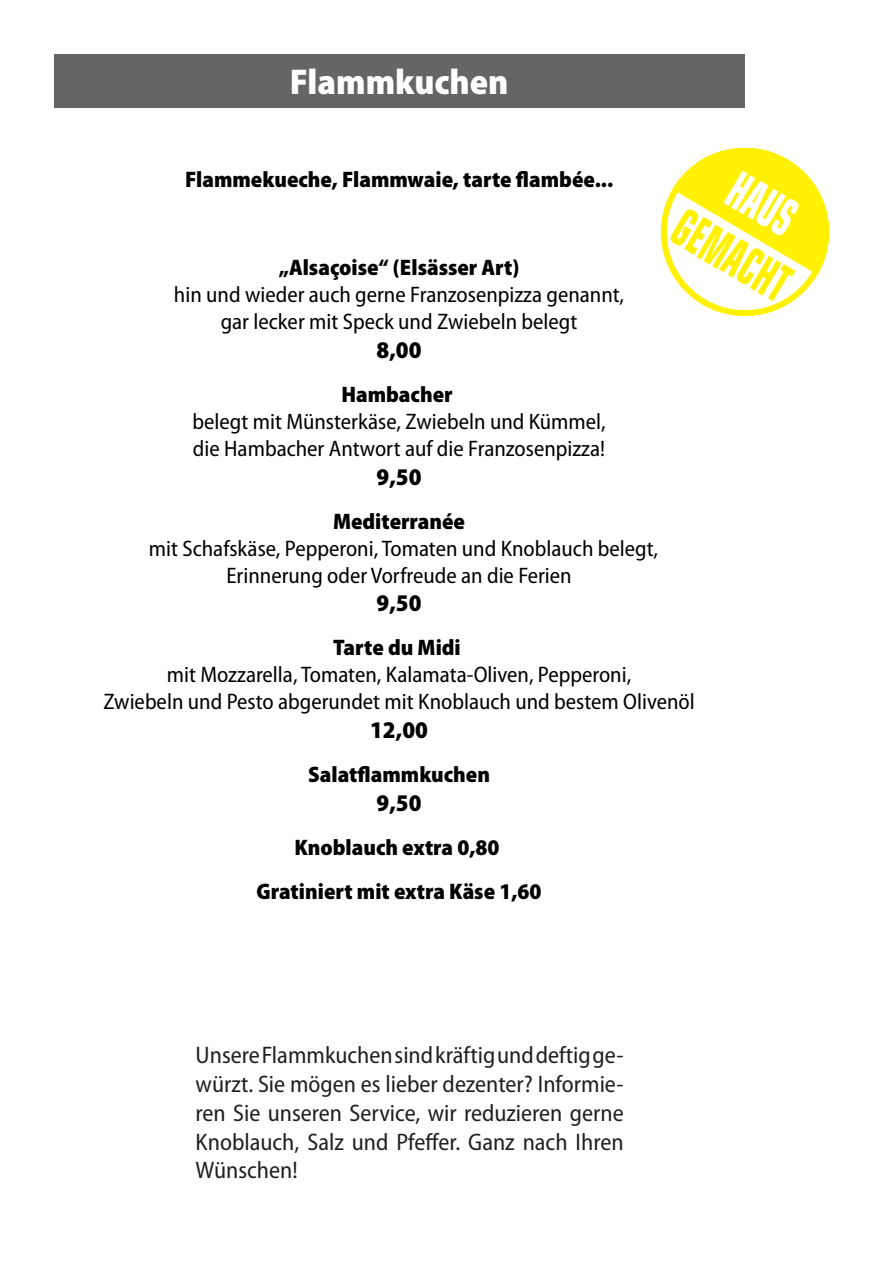
<style>
.page{position:relative;width:893px;height:1263px;background:#fff}
.page>*{position:absolute;margin:0;border:0;box-sizing:border-box;transform-origin:0 0}
.t1{font:700 condensed 51.6px "Eurostile LT Std";color:#fff101;scale:.66 1}
.t2{font:700 condensed 51.6px "Eurostile LT Std";color:#fff;scale:.66 1}
.t3{font:900 semi-condensed 36px "Myriad Pro";color:#fff}
.t4{font:semi-condensed 24px/28.8px "Myriad Pro";color:#231f20;text-align:justify}
.t5{font:900 semi-condensed 24px "Myriad Pro";color:#000}
.t6{font:semi-condensed 22.5px/27px "Myriad Pro";color:#000;text-align:center}
.t7{font:900 semi-condensed 22.5px/44px "Myriad Pro";color:#000;text-align:center}
</style>
<div class="page">
<div style="left:54px;top:54px;width:690px;height:53px;background:#656568"></div>
<svg style="left:660px;top:147px;width:170px;height:170px"></svg>
<h2 class="t3" style="left:290px;top:58px;width:220px">Flammkuchen</h2>
<h1 class="t2" style="left:748px;top:159px;width:109px;rotate:31deg">HAUS</h1>
<p class="t7" style="left:185px;top:157px;width:430px">Flammekueche, Flammwaie, tarte flambée...</p>
<h1 class="t1" style="left:693px;top:196px;width:194px;rotate:31deg">GEMACHT</h1>
<p class="t7" style="left:279px;top:245px;width:242px">„Alsaçoise“ (Elsässer Art)</p>
<p class="t6" style="left:174px;top:281px;width:452px">hin und wieder auch gerne Franzosenpizza genannt, gar lecker mit Speck und Zwiebeln belegt</p>
<p class="t5" style="left:377px;top:334px;width:47px">8,00</p>
<p class="t7" style="left:341px;top:371px;width:113px">Hambacher</p>
<p class="t6" style="left:193px;top:407px;width:414px;text-align:left">belegt mit Münsterkäse, Zwiebeln und Kümmel, die Hambacher Antwort auf die Franzosenpizza!</p>
<p class="t5" style="left:377px;top:461px;width:47px">9,50</p>
<p class="t7" style="left:333px;top:498px;width:134px">Mediterranée</p>
<p class="t6" style="left:149px;top:534px;width:511px">mit Schafskäse, Pepperoni, Tomaten und Knoblauch belegt,<br>Erinnerung oder Vorfreude an die Ferien</p>
<p class="t5" style="left:377px;top:587px;width:47px">9,50</p>
<p class="t7" style="left:333px;top:625px;width:129px">Tarte du Midi</p>
<p class="t6" style="left:103px;top:661px;width:593px">mit Mozzarella, Tomaten, Kalamata-Oliven, Pepperoni,<br>Zwiebeln und Pesto abgerundet mit Knoblauch und bestem Olivenöl</p>
<p class="t5" style="left:370px;top:714px;width:59px">12,00</p>
<p class="t7" style="left:308px;top:752px;width:184px">Salatflammkuchen</p>
<p class="t5" style="left:377px;top:787px;width:47px">9,50</p>
<p class="t7" style="left:257px;top:825px;width:286px">Knoblauch extra 0,80<br>Gratiniert mit extra Käse 1,60</p>
<p class="t4" style="left:196px;top:1040px;width:430px">Unsere Flammkuchen sind kräftig und deftig ge&shy;würzt. Sie mögen es lieber dezenter? Informie&shy;ren Sie unseren Service, wir reduzieren gerne Knoblauch, Salz und Pfeffer. Ganz nach Ihren Wünschen!</p>
</div>
